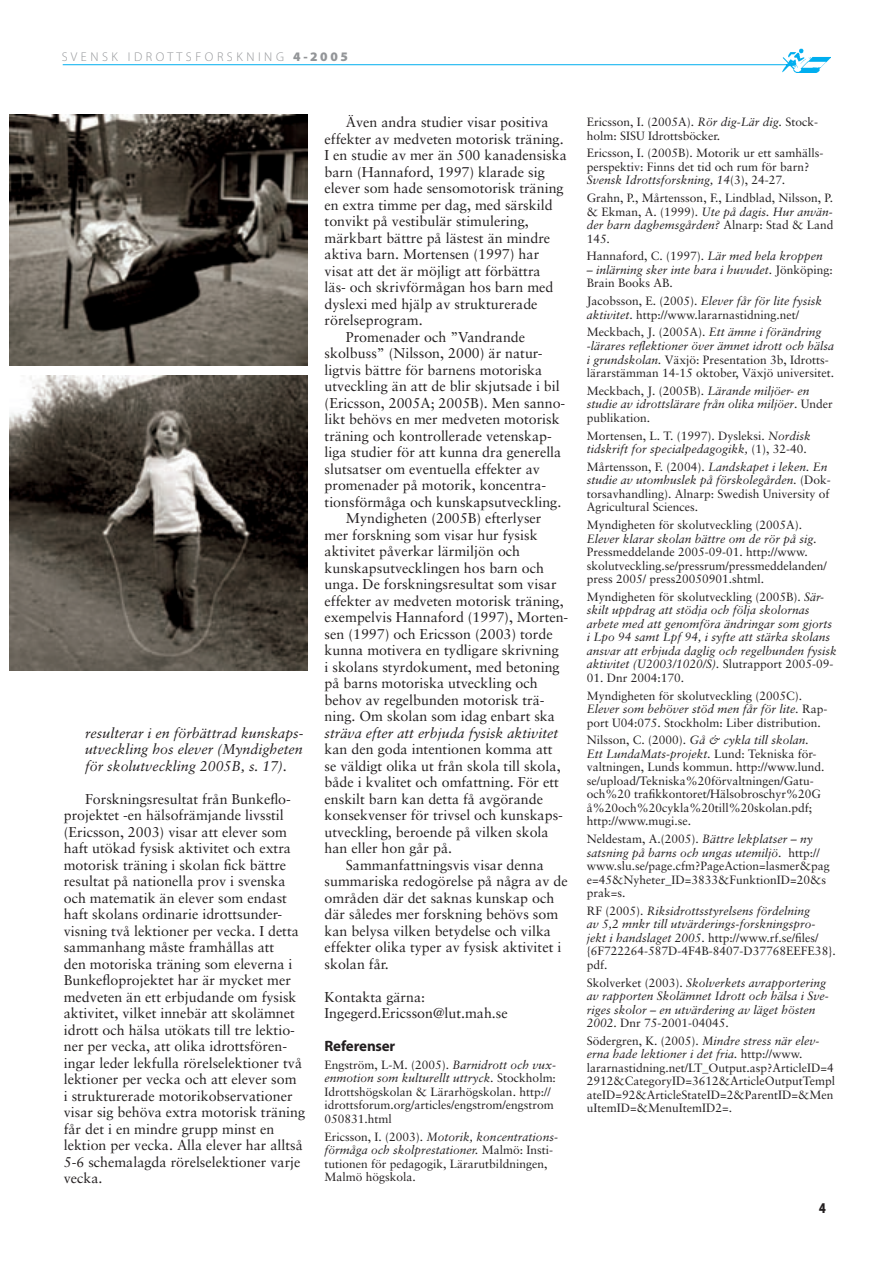
<style>
.page{position:relative;width:893px;height:1263px;background:#fff}
.page>*{position:absolute;margin:0;border:0;box-sizing:border-box;transform-origin:0 0}
.t1{font:700 15px "Myriad Pro";letter-spacing:-.015em;color:#231f20}
.t2{font:900 condensed 15px "Myriad Pro";color:#231f20}
.t3{font:14.25px/16.5px "Sabon";color:#231f20}
.t4{font:italic 14.25px/16.5px "Sabon";color:#231f20;text-align:justify}
.t5{font:300 12.75px "Myriad Pro";color:#939598}
.t6{font:12px/13.5px "Sabon";color:#231f20}
.t7{font:italic 12px/13.5px "Sabon";color:#231f20}
.s1{font-weight:900;font-size:13.05px}
.s2{font-style:italic}
.s3{font-style:normal}
</style>
<div class="page">
<hr style="left:63px;top:64px;width:729px;height:1px;background:#00aeef">
<img style="left:779px;top:48px;width:51px;height:24px">
<img style="left:10px;top:115px;width:297px;height:250px">
<img style="left:10px;top:376px;width:298px;height:295px">
<p class="t5" style="left:62px;top:49px;width:287px">S V E N S K I D R O T T S F O R S K N I N G <span class="s1">4 - 2 0 0 5</span></p>
<p class="t4" style="left:85px;top:724px;width:220px">resulterar i en förbättrad kunskaps&shy;utveckling hos elever (Myndigheten för skolutveckling 2005B, s. 17).</p>
<p class="t3" style="left:64px;top:790px;width:243px;text-indent:21px">Forskningsresultat från Bunkeflo&shy;projektet -en hälsofrämjande livsstil (Ericsson, 2003) visar att elever som haft utökad fysisk aktivitet och extra motorisk träning i skolan fick bättre resultat på nationella prov i svenska och matematik än elever som endast haft skolans ordinarie idrottsunder&shy;visning två lektioner per vecka. I detta sammanhang måste framhållas att<br>den motoriska träning som eleverna i Bunkefloprojektet har är mycket mer medveten än ett erbjudande om fysisk aktivitet, vilket innebär att skolämnet idrott och hälsa utökats till tre lektio&shy;ner per vecka, att olika idrottsfören&shy;ingar leder lekfulla rörelselektioner två lektioner per vecka och att elever som<br>i strukturerade motorikobservationer visar sig behöva extra motorisk träning får det i en mindre grupp minst en lektion per vecka. Alla elever har alltså 5-6 schemalagda rörelselektioner varje vecka.</p>
<p class="t3" style="left:346px;top:114px;width:204px">Även andra studier visar positiva</p>
<p class="t3" style="left:325px;top:130px;width:241px">effekter av medveten motorisk träning.</p>
<p class="t3" style="left:325px;top:147px;width:244px">I en studie av mer än 500 kanadensiska</p>
<p class="t3" style="left:325px;top:163px;width:222px">barn (Hannaford, 1997) klarade sig</p>
<p class="t3" style="left:325px;top:180px;width:241px">elever som hade sensomotorisk träning</p>
<p class="t3" style="left:325px;top:196px;width:229px">en extra timme per dag, med särskild</p>
<p class="t3" style="left:325px;top:213px;width:206px">tonvikt på vestibulär stimulering,</p>
<p class="t3" style="left:325px;top:229px;width:227px">märkbart bättre på lästest än mindre</p>
<p class="t3" style="left:325px;top:246px;width:216px">aktiva barn. Mortensen (1997) har</p>
<p class="t3" style="left:325px;top:262px;width:218px">visat att det är möjligt att förbättra</p>
<p class="t3" style="left:325px;top:279px;width:230px">läs- och skrivförmågan hos barn med</p>
<p class="t3" style="left:325px;top:295px;width:214px">dyslexi med hjälp av strukturerade</p>
<p class="t3" style="left:325px;top:312px;width:100px">rörelseprogram.</p>
<p class="t3" style="left:346px;top:328px;width:181px">Promenader och ”Vandrande</p>
<p class="t3" style="left:325px;top:345px;width:219px">skolbuss” (Nilsson, 2000) är natur-</p>
<p class="t3" style="left:325px;top:361px;width:219px">ligtvis bättre för barnens motoriska</p>
<p class="t3" style="left:325px;top:378px;width:237px">utveckling än att de blir skjutsade i bil</p>
<p class="t3" style="left:325px;top:394px;width:242px">(Ericsson, 2005A; 2005B). Men sanno-</p>
<p class="t3" style="left:325px;top:411px;width:237px">likt behövs en mer medveten motorisk</p>
<p class="t3" style="left:325px;top:427px;width:229px">träning och kontrollerade vetenskap-</p>
<p class="t3" style="left:325px;top:444px;width:238px">liga studier för att kunna dra generella</p>
<p class="t3" style="left:325px;top:460px;width:217px">slutsatser om eventuella effekter av</p>
<p class="t3" style="left:325px;top:477px;width:223px">promenader på motorik, koncentra-</p>
<p class="t3" style="left:325px;top:493px;width:238px">tionsförmåga och kunskapsutveckling.</p>
<p class="t3" style="left:346px;top:510px;width:197px">Myndigheten (2005B) efterlyser</p>
<p class="t3" style="left:325px;top:526px;width:214px">mer forskning som visar hur fysisk</p>
<p class="t3" style="left:325px;top:543px;width:197px">aktivitet påverkar lärmiljön och</p>
<p class="t3" style="left:325px;top:559px;width:221px">kunskapsutvecklingen hos barn och</p>
<p class="t3" style="left:325px;top:576px;width:234px">unga. De forskningsresultat som visar</p>
<p class="t3" style="left:325px;top:592px;width:241px">effekter av medveten motorisk träning,</p>
<p class="t3" style="left:325px;top:609px;width:245px">exempelvis Hannaford (1997), Morten-</p>
<p class="t3" style="left:325px;top:625px;width:230px">sen (1997) och Ericsson (2003) torde</p>
<p class="t3" style="left:325px;top:642px;width:236px">kunna motivera en tydligare skrivning</p>
<p class="t3" style="left:325px;top:658px;width:237px">i skolans styrdokument, med betoning</p>
<p class="t3" style="left:325px;top:675px;width:215px">på barns motoriska utveckling och</p>
<p class="t3" style="left:325px;top:691px;width:222px">behov av regelbunden motorisk trä-</p>
<p class="t3" style="left:325px;top:708px;width:232px">ning. Om skolan som idag enbart ska</p>
<p class="t4" style="left:325px;top:724px;width:235px">sträva efter att erbjuda fysisk aktivitet</p>
<p class="t3" style="left:325px;top:741px;width:240px">kan den goda intentionen komma att se väldigt olika ut från skola till skola, både i kvalitet och omfattning. För ett enskilt barn kan detta få avgörande konsekvenser för trivsel och kunskaps&shy;utveckling, beroende på vilken skola han eller hon går på.</p>
<p class="t3" style="left:325px;top:856px;width:245px;text-indent:21px">Sammanfattningsvis visar denna summariska redogörelse på några av de områden där det saknas kunskap och där således mer forskning behövs som kan belysa vilken betydelse och vilka effekter olika typer av fysisk aktivitet i skolan får.</p>
<p class="t3" style="left:325px;top:988px;width:185px">Kontakta gärna:<br>Ingegerd.Ericsson@lut.mah.se</p>
<p class="t1" style="left:325px;top:1038px;width:72px">Referenser</p>
<p class="t6" style="left:325px;top:1058px;width:233px">Engström, L-M. (2005). <span class="s2">Barnidrott och vux&shy;enmotion som kulturellt uttryck.</span> Stockholm:<br>Idrottshögskolan &amp; Lärarhögskolan. http:// idrottsforum.org/articles/engstrom/engstrom 050831.html</p>
<p class="t6" style="left:325px;top:1130px;width:235px">Ericsson, I. (2003). <span class="s2">Motorik, koncentrations&shy;förmåga och skolprestationer.</span> Malmö: Insti&shy;tutionen för pedagogik, Lärarutbildningen, Malmö högskola.</p>
<p class="t6" style="left:587px;top:115px;width:233px">Ericsson, I. (2005A). <span class="s2">Rör dig-Lär dig.</span> Stock&shy;holm: SISU Idrottsböcker.</p>
<p class="t6" style="left:587px;top:146px;width:238px">Ericsson, I. (2005B). Motorik ur ett samhälls&shy;perspektiv: Finns det tid och rum för barn?<br><span class="s2">Svensk Idrottsforskning, 14</span>(3), 24-27<span class="s2">.</span></p>
<p class="t6" style="left:587px;top:191px;width:248px;text-align:justify">Grahn, P., Mårtensson, F., Lindblad, Nilsson, P. &amp; Ekman, A. (1999). <span class="s2">Ute på dagis. Hur använ&shy;der barn daghemsgården?</span> Alnarp: Stad &amp; Land 145<span class="s2">.</span></p>
<p class="t6" style="left:587px;top:249px;width:238px">Hannaford, C. (1997). <span class="s2">Lär med hela kroppen</span></p>
<p class="t7" style="left:587px;top:263px;width:248px">– inlärning sker inte bara i huvudet<span class="s3">. Jönköping:<br>Brain Books AB.</span></p>
<p class="t6" style="left:587px;top:294px;width:237px">Jacobsson, E. (2005). <span class="s2">Elever får för lite fysisk aktivitet</span>. http://www.lararnastidning.net/</p>
<p class="t6" style="left:587px;top:325px;width:249px">Meckbach, J. (2005A). <span class="s2">Ett ämne i förändring -lärares reflektioner över ämnet idrott och hälsa i grundskolan.</span> Växjö: Presentation 3b, Idrotts&shy;lärarstämman 14-15 oktober, Växjö universitet.</p>
<p class="t7" style="left:587px;top:384px;width:248px"><span class="s3">Meckbach, J. (2005B).</span> Lärande miljöer- en studie av idrottslärare från olika miljöer<span class="s3">. Under publikation.</span></p>
<p class="t6" style="left:587px;top:428px;width:226px">Mortensen, L. T. (1997). Dysleksi. <span class="s2">Nordisk tidskrift for specialpedagogikk,</span> (1), 32-40.</p>
<p class="t6" style="left:587px;top:460px;width:246px">Mårtensson, F. (2004). <span class="s2">Landskapet i leken. En studie av utomhuslek på förskolegården.</span> (Dok&shy;torsavhandling). Alnarp: Swedish University of Agricultural Sciences.</p>
<p class="t6" style="left:587px;top:518px;width:217px">Myndigheten för skolutveckling (2005A).</p>
<p class="t7" style="left:587px;top:532px;width:232px">Elever klarar skolan bättre om de rör på sig.</p>
<p class="t6" style="left:587px;top:545px;width:242px">Pressmeddelande 2005-09-01. http://www. skolutveckling.se/pressrum/pressmeddelanden/ press 2005/ press20050901.shtml.</p>
<p class="t7" style="left:587px;top:590px;width:252px"><span class="s3">Myndigheten för skolutveckling (2005B).</span> Sär&shy;skilt uppdrag att stödja och följa skolornas arbete med att genomföra ändringar som gjorts i Lpo 94 samt Lpf 94, i syfte att stärka skolans ansvar att erbjuda daglig och regelbunden fysisk aktivitet (U2003/1020/S). <span class="s3">Slutrapport 2005-09-</span></p>
<p class="t6" style="left:587px;top:669px;width:217px;line-height:17.7px">01. Dnr 2004:170.<br>Myndigheten för skolutveckling (2005C).</p>
<p class="t6" style="left:587px;top:702px;width:242px"><span class="s2">Elever som behöver stöd men får för lite.</span> Rap&shy;port U04:075. Stockholm: Liber distribution.</p>
<p class="t6" style="left:587px;top:733px;width:239px">Nilsson, C. (2000). <span class="s2">Gå &amp; cykla till skolan.<br>Ett LundaMats-projekt.</span> Lund: Tekniska för&shy;valtningen, Lunds kommun. http://www.lund. se/upload/Tekniska%20förvaltningen/Gatu&shy;och%20 trafikkontoret/Hälsobroschyr%20G å%20och%20cykla%20till%20skolan.pdf; http://www.mugi.se.</p>
<p class="t6" style="left:587px;top:832px;width:244px">Neldestam, A.(2005). <span class="s2">Bättre lekplatser – ny satsning på barns och ungas utemiljö</span>. http:// www.slu.se/page.cfm?PageAction=lasmer&amp;pag e=45&amp;Nyheter_ID=3833&amp;FunktionID=20&amp;s prak=s.</p>
<p class="t7" style="left:587px;top:904px;width:250px"><span class="s3">RF (2005).</span> Riksidrottsstyrelsens fördelning<br>av 5,2 mnkr till utvärderings-forskningspro&shy;jekt i handslaget 2005<span class="s3">. http://www.rf.se/files/ {6F722264-587D-4F4B-8407-D37768EEFE38}. pdf.</span></p>
<p class="t7" style="left:587px;top:976px;width:244px"><span class="s3">Skolverket (2003).</span> Skolverkets avrapportering av rapporten Skolämnet Idrott och hälsa i Sve&shy;riges skolor – en utvärdering av läget hösten 2002<span class="s3">. Dnr 75-2001-04045.</span></p>
<p class="t6" style="left:587px;top:1034px;width:250px">Södergren, K. (2005). <span class="s2">Mindre stress när elev&shy;erna hade lektioner i det fria.</span> http://www. lararnastidning.net/LT_Output.asp?ArticleID=4<br>2912&amp;CategoryID=3612&amp;ArticleOutputTempl ateID=92&amp;ArticleStateID=2&amp;ParentID=&amp;Men uItemID=&amp;MenuItemID2=.</p>
<p class="t2" style="left:819px;top:1199px;width:8px">4</p>
</div>
